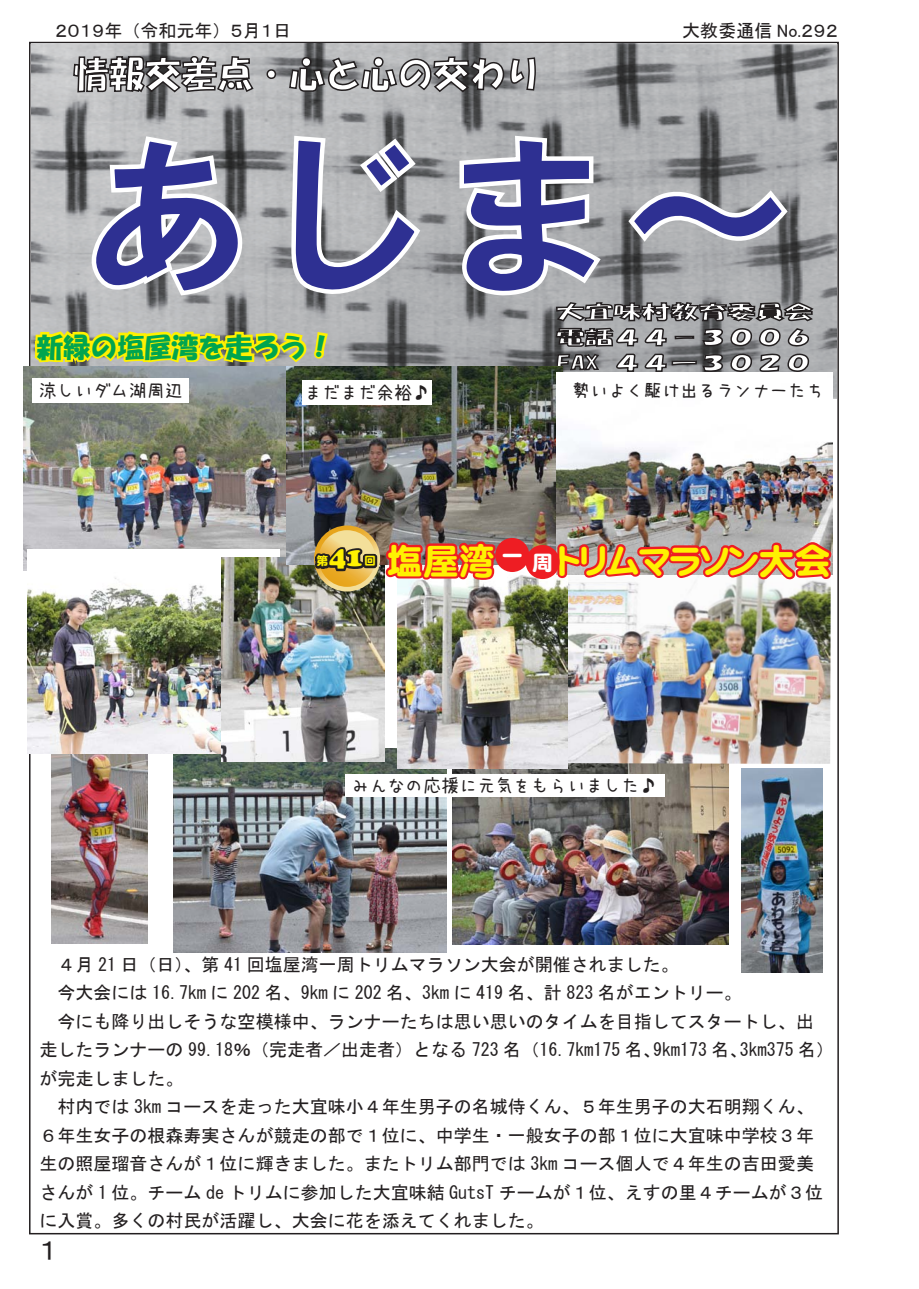
<style>
.page{position:relative;width:919px;height:1289px;background:#fff}
.page>*{position:absolute;margin:0;border:0;box-sizing:border-box;transform-origin:0 0}
.t1{font:180px "HG Soei Kakugothic UB";color:#2e3092}
.t2{font:36px "DF Maru Gothic SB WING RKSJ H";color:#fff101}
.t3{font:36px "HG Soei Kakupoptai";color:#fff}
.t4{font:27px "HGS Soei Kakupoptai";color:#00a54f}
.t5{font:27px "MS P Gothic";color:#231f20}
.t6{font:21px "DF Maru Gothic SB WING RKSJ H";color:#fff}
.t7{font:18.6px/25.5px "HG Soei Kakupoptai";color:#fff;text-align:justify;scale:1.54 1}
.t8{font:18px/28.5px "MS Gothic";color:#231f20}
.t9{font:18px "uzura font";color:#231f20}
.t10{font:18px "MS P Gothic";color:#231f20}
.t11{font:12px "DF Maru Gothic SB WING RKSJ H";color:#fff101}
</style>
<div class="page">
<img style="left:32px;top:43px;width:804px;height:355px">
<svg style="left:89px;top:134px;width:158px;height:164px;background:#b3b4b5"></svg>
<svg style="left:289px;top:133px;width:134px;height:167px;background:#adaeb0"></svg>
<svg style="left:72px;top:55px;width:182px;height:39px;background:#7c7c7d"></svg>
<svg style="left:265px;top:68px;width:12px;height:12px"></svg>
<svg style="left:288px;top:56px;width:248px;height:38px;background:#7c7c7e"></svg>
<svg style="left:457px;top:133px;width:358px;height:240px;background:#98999b"></svg>
<img style="left:452px;top:764px;width:276px;height:180px">
<img style="left:24px;top:366px;width:262px;height:204px">
<img style="left:51px;top:753px;width:97px;height:190px">
<img style="left:741px;top:768px;width:81px;height:204px">
<img style="left:173px;top:748px;width:273px;height:204px">
<img style="left:567px;top:582px;width:263px;height:182px">
<img style="left:397px;top:568px;width:170px;height:200px">
<img style="left:28px;top:549px;width:251px;height:204px">
<img style="left:222px;top:557px;width:162px;height:204px">
<img style="left:286px;top:366px;width:277px;height:198px">
<div style="left:303px;top:380px;width:129px;height:24px;background:#fff"></div>
<div style="left:345px;top:774px;width:319px;height:22px;background:#fff"></div>
<img style="left:556px;top:373px;width:276px;height:165px">
<svg style="left:555px;top:538px;width:278px;height:44px;background:#d67577"></svg>
<div style="left:525px;top:545px;width:34px;height:34px;background:#ee1d23;border-radius:50%"></div>
<div style="left:495px;top:538px;width:34px;height:34px;background:#ee1d23;border-radius:50%"></div>
<svg style="left:314px;top:525px;width:66px;height:66px"></svg>
<svg style="left:319px;top:530px;width:56px;height:57px"></svg>
<img style="left:293px;top:538px;width:219px;height:45px">
<svg style="left:30px;top:327px;width:301px;height:124px;background:#a9aa77"></svg>
<p class="t10" style="left:55px;top:21px;width:237px">２０１９年（令和元年）５月１日</p>
<p class="t10" style="left:682px;top:21px;width:157px">大教委通信 No.２９２</p>
<h2 class="t3" style="left:73px;top:56px;width:469px">情報交差点・心と心の交わり</h2>
<h1 class="t1" style="left:78px;top:126px;width:721px">あじま～</h1>
<h3 class="t4" style="left:36px;top:333px;width:298px">新緑の塩屋湾を走ろう！</h3>
<p class="t9" style="left:39px;top:382px;width:145px">涼しいダム湖周辺</p>
<p class="t9" style="left:304px;top:383px;width:127px">まだまだ余裕♪</p>
<p class="t7" style="left:556px;top:299px;width:168px">大宜味村教育委員会電話４４－３００６<br>FAX ４４ー３０２０</p>
<p class="t9" style="left:572px;top:381px;width:253px">勢いよく駆け出るランナーたち</p>
<h2 class="t2" style="left:329px;top:543px;width:167px"><sup>41</sup> 塩屋湾</h2>
<h2 class="t2" style="left:558px;top:543px;width:274px">トリムマラソン大会</h2>
<p class="t6" style="left:501px;top:548px;width:53px">一周</p>
<p class="t11" style="left:316px;top:555px;width:13px">第</p>
<p class="t11" style="left:364px;top:555px;width:13px">回</p>
<p class="t9" style="left:351px;top:776px;width:308px">みんなの応援に元気をもらいました♪</p>
<p class="t8" style="left:40px;top:949px;width:796px">　４月 21 日（日）、第 41 回塩屋湾一周トリムマラソン大会が開催されました。<br>　今大会には 16.7km に 202 名、9km に 202 名、3km に 419 名、計 823 名がエントリー。<br>　今にも降り出しそうな空模様中、ランナーたちは思い思いのタイムを目指してスタートし、出走したランナーの 99.18％（完走者／出走者）となる 723 名（16.7km175 名、9km173 名、3km375 名）が完走しました。<br>　村内では 3km コースを走った大宜味小４年生男子の名城侍くん、５年生男子の大石明翔くん、６年生女子の根森寿実さんが競走の部で１位に、中学生・一般女子の部１位に大宜味中学校３年生の照屋瑠音さんが１位に輝きました。またトリム部門では 3km コース個人で４年生の吉田愛美さんが 1 位。チーム de トリムに参加した大宜味結 GutsT チームが１位、えすの里４チームが３位に入賞。多くの村民が活躍し、大会に花を添えてくれました。</p>
<h3 class="t5" style="left:39px;top:1236px;width:20px">１</h3>
</div>
